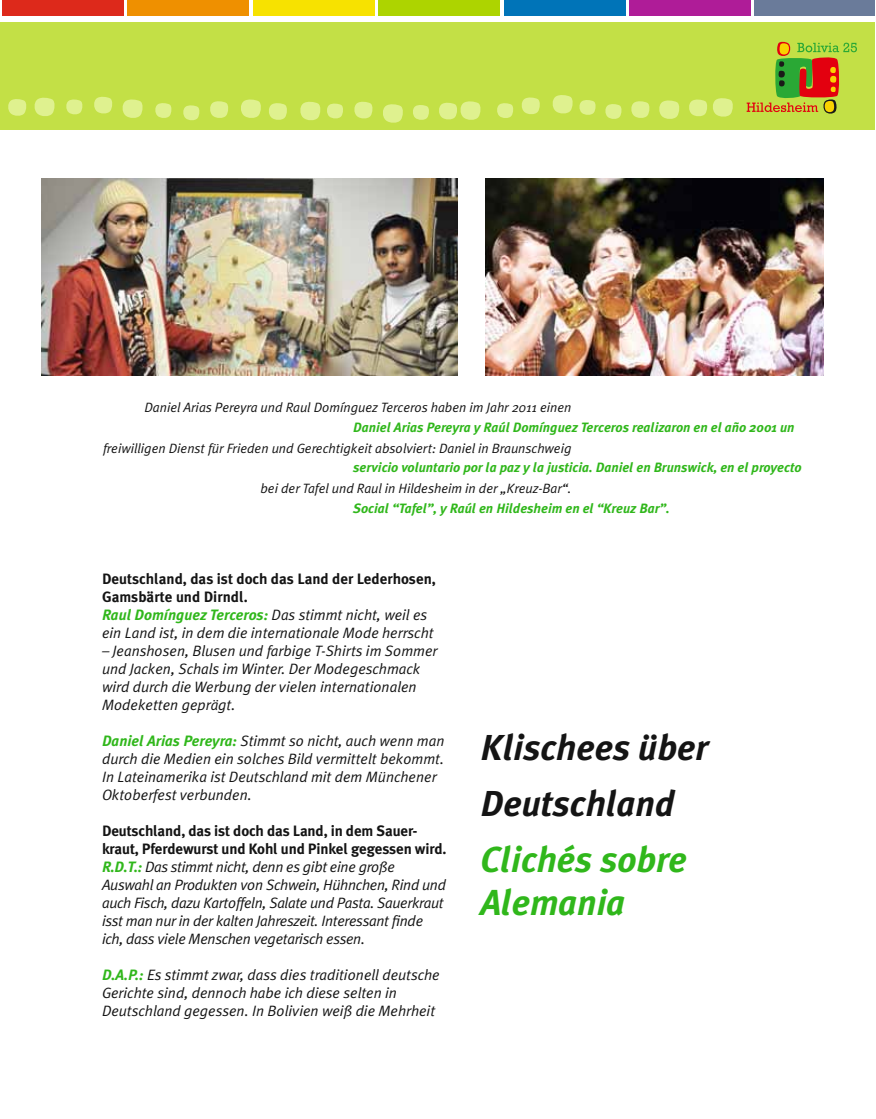
<style>
.page{position:relative;width:876px;height:1119px;background:#fff}
.page>*{position:absolute;margin:0;border:0;box-sizing:border-box;transform-origin:0 0}
.t1{font:italic 700 36px/55.9px "Meta Plus";color:#141414}
.t2{font:italic 700 36px/43.2px "Meta Plus";color:#30b71b}
.t3{font:italic 15px/18px "Meta Plus Normal";color:#141414}
.t4{font:italic 15px/18px "Meta Plus Normal";letter-spacing:-.02em;color:#141414}
.t5{font:700 15px/18px "Meta Plus";letter-spacing:-.01em;color:#141414}
.t6{font:italic 13.5px "Meta Plus Normal";color:#141414}
.t7{font:italic 700 13.5px "Meta Plus";color:#30b71b}
.s1{font-style:italic;color:#30b71b}
.s2{font-family:"Meta Plus Normal";font-weight:400;font-style:italic}
.s3{font-family:"Meta Plus";font-weight:700;color:#30b71b}
</style>
<div class="page">
<div style="left:0;top:22px;width:874px;height:108px;background:#c3e046"></div>
<div style="left:2px;top:1px;width:122px;height:15px;background:#dd291b"></div>
<div style="left:128px;top:1px;width:121px;height:15px;background:#ef9000"></div>
<div style="left:253px;top:1px;width:121px;height:15px;background:#f7e200"></div>
<div style="left:378px;top:1px;width:122px;height:15px;background:#add400"></div>
<div style="left:504px;top:1px;width:121px;height:15px;background:#0074b8"></div>
<div style="left:629px;top:1px;width:122px;height:15px;background:#af1c98"></div>
<div style="left:755px;top:1px;width:119px;height:15px;background:#6a7b9a"></div>
<svg style="left:34px;top:97px;width:21px;height:19px"></svg>
<svg style="left:8px;top:99px;width:19px;height:17px"></svg>
<svg style="left:66px;top:99px;width:17px;height:16px"></svg>
<svg style="left:122px;top:99px;width:21px;height:19px"></svg>
<svg style="left:94px;top:96px;width:19px;height:18px"></svg>
<svg style="left:155px;top:103px;width:17px;height:15px"></svg>
<svg style="left:241px;top:99px;width:20px;height:19px"></svg>
<svg style="left:210px;top:101px;width:18px;height:17px"></svg>
<svg style="left:183px;top:105px;width:17px;height:16px"></svg>
<svg style="left:269px;top:103px;width:18px;height:17px"></svg>
<svg style="left:300px;top:101px;width:43px;height:20px"></svg>
<svg style="left:383px;top:104px;width:20px;height:19px"></svg>
<svg style="left:354px;top:101px;width:19px;height:18px"></svg>
<svg style="left:413px;top:105px;width:16px;height:15px"></svg>
<svg style="left:439px;top:101px;width:42px;height:19px"></svg>
<svg style="left:497px;top:103px;width:17px;height:15px"></svg>
<svg style="left:521px;top:97px;width:19px;height:17px"></svg>
<svg style="left:552px;top:95px;width:44px;height:20px"></svg>
<svg style="left:659px;top:100px;width:21px;height:19px"></svg>
<svg style="left:631px;top:101px;width:19px;height:17px"></svg>
<svg style="left:605px;top:104px;width:17px;height:15px"></svg>
<svg style="left:689px;top:98px;width:44px;height:19px"></svg>
<svg style="left:747px;top:41px;width:110px;height:73px"></svg>
<img style="left:485px;top:179px;width:339px;height:196px">
<img style="left:42px;top:179px;width:415px;height:196px">
<p class="t6" style="left:144px;top:399px;width:429px">Daniel Arias Pereyra und Raul Domínguez Terceros haben im Jahr 2011 einen</p>
<p class="t6" style="left:103px;top:440px;width:470px">freiwilligen Dienst für Frieden und Gerechtigkeit absolviert: Daniel in Braunschweig</p>
<p class="t6" style="left:260px;top:480px;width:313px">bei der Tafel und Raul in Hildesheim in der „Kreuz-Bar“.</p>
<p class="t7" style="left:353px;top:419px;width:443px">Daniel Arias Pereyra y Raúl Domínguez Terceros realizaron en el año 2001 un</p>
<p class="t7" style="left:353px;top:459px;width:450px">servicio voluntario por la paz y la justicia. Daniel en Brunswick, en el proyecto</p>
<p class="t7" style="left:353px;top:500px;width:318px">Social “Tafel”, y Raúl en Hildesheim en el “Kreuz Bar”.</p>
<p class="t5" style="left:102px;top:569px;width:335px">Deutschland, das ist doch das Land der Lederhosen,<br>Gamsbärte und Dirndl.<br><span class="s1">Raul Domínguez Terceros:</span> <span class="s2">Das stimmt nicht, weil es</span></p>
<p class="t3" style="left:102px;top:623px;width:333px">ein Land ist, in dem die internationale Mode herrscht</p>
<p class="t3" style="left:102px;top:641px;width:337px">– Jeanshosen, Blusen und farbige T-Shirts im Sommer und Jacken, Schals im Winter. Der Modegeschmack wird durch die Werbung der vielen internationalen Modeketten geprägt.</p>
<p class="t3" style="left:102px;top:731px;width:344px"><span class="s3">Daniel Arias Pereyra:</span> Stimmt so nicht, auch wenn man durch die Medien ein solches Bild vermittelt bekommt.<br>In Lateinamerika ist Deutschland mit dem Münchener Oktoberfest verbunden.</p>
<p class="t5" style="left:102px;top:821px;width:346px">Deutschland, das ist doch das Land, in dem Sauer&shy;kraut, Pferdewurst und Kohl und Pinkel gegessen wird.</p>
<p class="t4" style="left:102px;top:857px;width:345px"><span class="s3">R.D.T.:</span> Das stimmt nicht, denn es gibt eine große Auswahl an Produkten von Schwein, Hühnchen, Rind und auch Fisch, dazu Kartoffeln, Salate und Pasta. Sauerkraut isst man nur in der kalten Jahreszeit. Interessant finde ich, dass viele Menschen vegetarisch essen.</p>
<p class="t3" style="left:102px;top:965px;width:339px"><span class="s3">D.A.P.:</span> Es stimmt zwar, dass dies traditionell deutsche<br>Gerichte sind, dennoch habe ich diese selten in<br>Deutschland gegessen. In Bolivien weiß die Mehrheit</p>
<h1 class="t1" style="left:480px;top:719px;width:229px">Klischees über<br>Deutschland</h1>
<h1 class="t2" style="left:480px;top:837px;width:208px">Clichés sobre<br>Alemania</h1>
</div>
